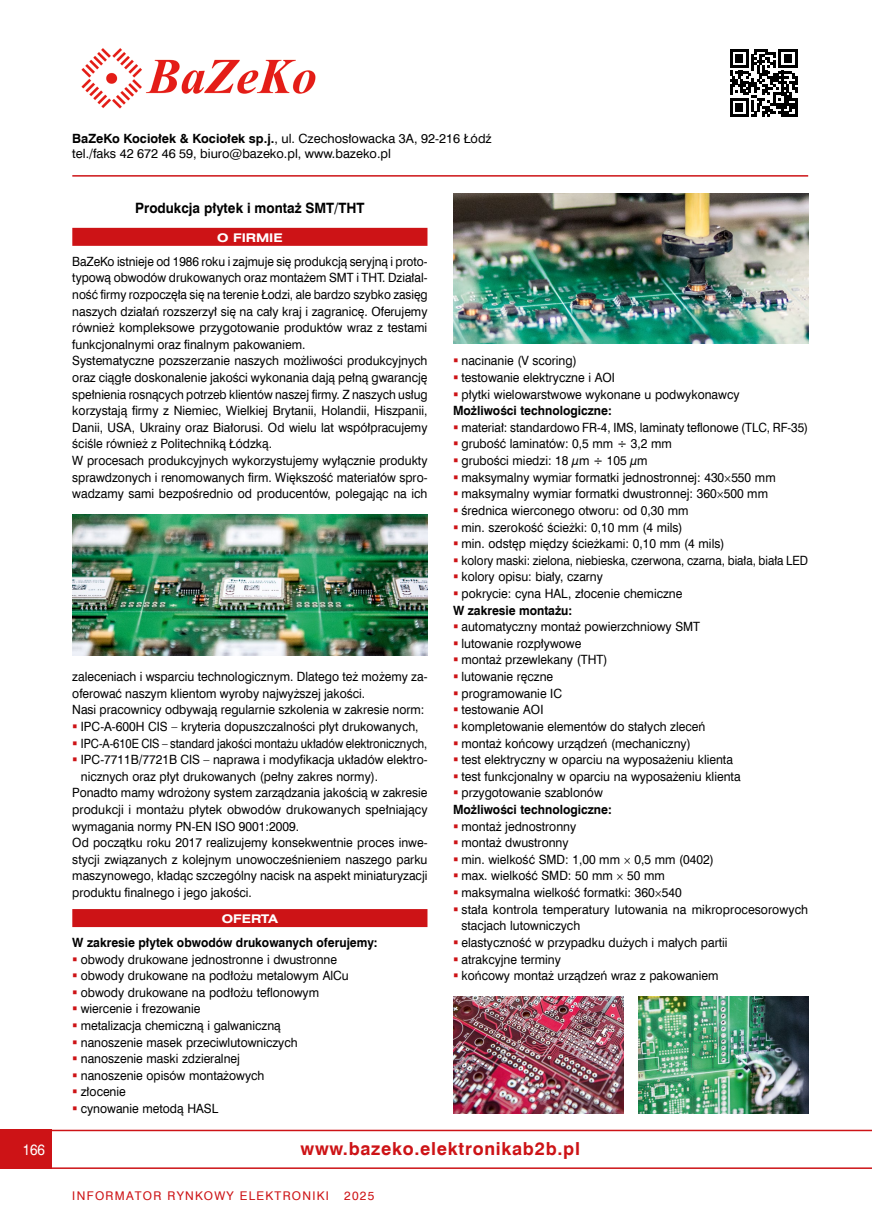
<style>
.page{position:relative;width:872px;height:1225px;background:#fff}
.page>*{position:absolute;margin:0;border:0;box-sizing:border-box;transform-origin:0 0}
.PrezWwwAdres{font:700 18px "Swis 721 EU";letter-spacing:.04em;color:#cd1316}
.t1{font:15px "Swis 721 EU";color:#fff;scale:.9 1}
.prezPodstawowy{font:700 14.25px "Swis 721 EU";color:#000;scale:.95 1}
.prezPodstawowy-2{font:12.75px/16.6px "Swis 721 EU";color:#000;text-align:justify;scale:.95 1}
.prezPodstawowy-3{font:12.75px/16.6px "Swis 721 EU";color:#000;text-align:justify;scale:.94 1}
.prezPodstawowy-4{font:700 12.75px "Swis 721 EU";color:#000;scale:.95 1}
.prezStopka{font:12.75px "Swis 721 EU";color:#000}
.prezPodstawowy-5{font:12.75px/16.6px "Swis 721 EU";color:#000;scale:.96 1}
.prezPodstawowy-6{font:12.75px "Swis 721 EU";color:#000;scale:.92 1}
.prezPodstawowy-7{font:12.75px "Swis 721 EU";color:#000;scale:.89 1}
.prezPodstawowy-8{font:12.75px "Swis 721 EU";color:#000;scale:.93 1}
.t2{font:12px "Swis 721 EU";letter-spacing:.11em;color:#cd1316}
.prezŚródtytuł{font:700 12px "Swis 721 Ex EU";color:#fff}
.s1{font-weight:700}
.s2{font-family:"Minion Pro"}
</style>
<div class="page">
<div style="left:0;top:1129px;width:51px;height:40px;background:#cd1316"></div>
<hr style="left:72px;top:175px;width:736px;height:2px;background:#cd1316">
<hr style="left:51px;top:1129px;width:821px;height:2px;background:#cd1316">
<hr style="left:51px;top:1167px;width:821px;height:2px;background:#cd1316">
<div style="left:72px;top:228px;width:355px;height:18px;background:#cd1316"></div>
<div style="left:72px;top:909px;width:355px;height:18px;background:#cd1316"></div>
<svg style="left:730px;top:49px;width:67px;height:68px"></svg>
<img style="left:72px;top:515px;width:355px;height:140px">
<img style="left:453px;top:996px;width:170px;height:117px">
<img style="left:638px;top:996px;width:170px;height:117px">
<img style="left:453px;top:193px;width:355px;height:150px">
<img style="left:81px;top:48px;width:235px;height:61px">
<p class="t1" style="left:23px;top:1140px;width:26px">166</p>
<p class="prezStopka" style="left:72px;top:131px;width:421px"><span class="s1">BaZeKo Kociołek &amp; Kociołek sp.j.</span>, ul. Czechosłowacka 3A, 92-216 Łódź</p>
<p class="prezStopka" style="left:72px;top:146px;width:320px">tel./faks 42 672 46 59, biuro@bazeko.pl, www.bazeko.pl</p>
<p class="prezPodstawowy" style="left:135px;top:199px;width:243px">Produkcja płytek i montaż SMT/THT</p>
<p class="prezŚródtytuł" style="left:217px;top:230px;width:67px">O FIRMIE</p>
<p class="prezPodstawowy-3" style="left:72px;top:253px;width:379px">BaZeKo istnieje od 1986 roku i zajmuje się produkcją seryjną i proto&shy;typową obwodów drukowanych oraz montażem SMT i THT. Działal&shy;ność firmy rozpoczęła się na terenie Łodzi, ale bardzo szybko zasięg naszych działań rozszerzył się na cały kraj i zagranicę. Oferujemy również kompleksowe przygotowanie produktów wraz z testami funkcjonalnymi oraz finalnym pakowaniem.</p>
<p class="prezPodstawowy-2" style="left:72px;top:353px;width:375px">Systematyczne pozszerzanie naszych możliwości produkcyjnych oraz ciągłe doskonalenie jakości wykonania dają pełną gwarancję spełnienia rosnących potrzeb klientów naszej firmy. Z naszych usług korzystają firmy z Niemiec, Wielkiej Brytanii, Holandii, Hiszpanii, Danii, USA, Ukrainy oraz Białorusi. Od wielu lat współpracujemy ściśle również z Politechniką Łódzką.</p>
<p class="prezPodstawowy-2" style="left:72px;top:452px;width:375px">W procesach produkcyjnych wykorzystujemy wyłącznie produkty sprawdzonych i renomowanych firm. Większość materiałów spro&shy;wadzamy sami bezpośrednio od producentów, polegając na ich</p>
<p class="prezPodstawowy-2" style="left:72px;top:668px;width:375px">zaleceniach i wsparciu technologicznym. Dlatego też możemy za&shy;oferować naszym klientom wyroby najwyższej jakości.</p>
<p class="prezPodstawowy-2" style="left:72px;top:702px;width:372px">Nasi pracownicy odbywają regularnie szkolenia w zakresie norm:</p>
<p class="prezPodstawowy-2" style="left:81px;top:718px;width:357px">IPC-A-600H CIS – kryteria dopuszczalności płyt drukowanych,</p>
<p class="prezPodstawowy-7" style="left:81px;top:735px;width:391px">IPC-A-610E CIS – standard jakości montażu układów elektronicznych,</p>
<p class="prezPodstawowy-2" style="left:81px;top:751px;width:366px">IPC-7711B/7721B CIS – naprawa i modyfikacja układów elektro&shy;nicznych oraz płyt drukowanych (pełny zakres normy).</p>
<p class="prezPodstawowy-2" style="left:72px;top:785px;width:375px">Ponadto mamy wdrożony system zarządzania jakością w zakresie produkcji i montażu płytek obwodów drukowanych spełniający wymagania normy PN-EN ISO 9001:2009.</p>
<p class="prezPodstawowy-2" style="left:72px;top:835px;width:375px">Od początku roku 2017 realizujemy konsekwentnie proces inwe&shy;stycji związanych z kolejnym unowocześnieniem naszego parku maszynowego, kładąc szczególny nacisk na aspekt miniaturyzacji produktu finalnego i jego jakości.</p>
<p class="prezŚródtytuł" style="left:222px;top:911px;width:58px">OFERTA</p>
<p class="prezPodstawowy-4" style="left:72px;top:934px;width:323px">W zakresie płytek obwodów drukowanych oferujemy:</p>
<p class="prezPodstawowy-2" style="left:81px;top:951px;width:271px">obwody drukowane jednostronne i dwustronne</p>
<p class="prezPodstawowy-2" style="left:81px;top:967px;width:283px">obwody drukowane na podłożu metalowym AlCu</p>
<p class="prezPodstawowy-2" style="left:81px;top:984px;width:252px">obwody drukowane na podłożu teflonowym</p>
<p class="prezPodstawowy-2" style="left:81px;top:1001px;width:127px">wiercenie i frezowanie</p>
<p class="prezPodstawowy-2" style="left:81px;top:1017px;width:212px">metalizacja chemiczną i galwaniczną</p>
<p class="prezPodstawowy-2" style="left:81px;top:1034px;width:230px">nanoszenie masek przeciwlutowniczych</p>
<p class="prezPodstawowy-2" style="left:81px;top:1050px;width:169px">nanoszenie maski zdzieralnej</p>
<p class="prezPodstawowy-2" style="left:81px;top:1067px;width:195px">nanoszenie opisów montażowych</p>
<p class="prezPodstawowy-2" style="left:81px;top:1084px;width:49px">złocenie</p>
<p class="prezPodstawowy-2" style="left:81px;top:1100px;width:146px">cynowanie metodą HASL</p>
<p class="prezPodstawowy-2" style="left:461px;top:353px;width:123px">nacinanie (V scoring)</p>
<p class="prezPodstawowy-2" style="left:461px;top:369px;width:163px">testowanie elektryczne i AOI</p>
<p class="prezPodstawowy-2" style="left:461px;top:386px;width:294px">płytki wielowarstwowe wykonane u podwykonawcy</p>
<p class="prezPodstawowy-4" style="left:453px;top:403px;width:169px">Możliwości technologiczne:</p>
<p class="prezPodstawowy-8" style="left:461px;top:419px;width:374px">materiał: standardowo FR-4, IMS, laminaty teflonowe (TLC, RF-35)</p>
<p class="prezPodstawowy-2" style="left:461px;top:436px;width:223px">grubość laminatów: 0,5 mm ÷ 3,2 mm</p>
<p class="prezPodstawowy-2" style="left:461px;top:452px;width:197px">grubości miedzi: 18 μm ÷ 105 μm</p>
<p class="prezPodstawowy-2" style="left:461px;top:469px;width:332px">maksymalny wymiar formatki jednostronnej: 430<span class="s2">×</span>550 mm</p>
<p class="prezPodstawowy-2" style="left:461px;top:486px;width:324px">maksymalny wymiar formatki dwustronnej: 360<span class="s2">×</span>500 mm</p>
<p class="prezPodstawowy-2" style="left:461px;top:502px;width:240px">średnica wierconego otworu: od 0,30 mm</p>
<p class="prezPodstawowy-2" style="left:461px;top:519px;width:234px">min. szerokość ścieżki: 0,10 mm (4 mils)</p>
<p class="prezPodstawowy-2" style="left:461px;top:536px;width:278px">min. odstęp między ścieżkami: 0,10 mm (4 mils)</p>
<p class="prezPodstawowy-6" style="left:461px;top:552px;width:378px">kolory maski: zielona, niebieska, czerwona, czarna, biała, biała LED</p>
<p class="prezPodstawowy-2" style="left:461px;top:569px;width:150px">kolory opisu: biały, czarny</p>
<p class="prezPodstawowy-2" style="left:461px;top:585px;width:234px">pokrycie: cyna HAL, złocenie chemiczne</p>
<p class="prezPodstawowy-4" style="left:453px;top:602px;width:127px">W zakresie montażu:</p>
<p class="prezPodstawowy-2" style="left:461px;top:619px;width:253px">automatyczny montaż powierzchniowy SMT</p>
<p class="prezPodstawowy-2" style="left:461px;top:635px;width:128px">lutowanie rozpływowe</p>
<p class="prezPodstawowy-2" style="left:461px;top:652px;width:155px">montaż przewlekany (THT)</p>
<p class="prezPodstawowy-2" style="left:461px;top:668px;width:98px">lutowanie ręczne</p>
<p class="prezPodstawowy-2" style="left:461px;top:685px;width:107px">programowanie IC</p>
<p class="prezPodstawowy-2" style="left:461px;top:702px;width:88px">testowanie AOI</p>
<p class="prezPodstawowy-2" style="left:461px;top:718px;width:258px">kompletowanie elementów do stałych zleceń</p>
<p class="prezPodstawowy-2" style="left:461px;top:735px;width:243px">montaż końcowy urządzeń (mechaniczny)</p>
<p class="prezPodstawowy-2" style="left:461px;top:751px;width:287px">test elektryczny w oparciu na wyposażeniu klienta</p>
<p class="prezPodstawowy-2" style="left:461px;top:768px;width:295px">test funkcjonalny w oparciu na wyposażeniu klienta</p>
<p class="prezPodstawowy-2" style="left:461px;top:785px;width:150px">przygotowanie szablonów</p>
<p class="prezPodstawowy-4" style="left:453px;top:801px;width:169px">Możliwości technologiczne:</p>
<p class="prezPodstawowy-2" style="left:461px;top:818px;width:122px">montaż jednostronny</p>
<p class="prezPodstawowy-2" style="left:461px;top:835px;width:114px">montaż dwustronny</p>
<p class="prezPodstawowy-2" style="left:461px;top:851px;width:267px">min. wielkość SMD: 1,00 mm <span class="s2">×</span> 0,5 mm (0402)</p>
<p class="prezPodstawowy-2" style="left:461px;top:868px;width:216px">max. wielkość SMD: 50 mm <span class="s2">×</span> 50 mm</p>
<p class="prezPodstawowy-2" style="left:461px;top:884px;width:233px">maksymalna wielkość formatki: 360<span class="s2">×</span>540</p>
<p class="prezPodstawowy-5" style="left:461px;top:901px;width:363px">stała kontrola temperatury lutowania na mikroprocesorowych stacjach lutowniczych</p>
<p class="prezPodstawowy-2" style="left:461px;top:934px;width:281px">elastyczność w przypadku dużych i małych partii</p>
<p class="prezPodstawowy-2" style="left:461px;top:951px;width:106px">atrakcyjne terminy</p>
<p class="prezPodstawowy-2" style="left:461px;top:967px;width:272px">końcowy montaż urządzeń wraz z pakowaniem</p>
<p class="PrezWwwAdres" style="left:300px;top:1137px;width:281px">www.bazeko.elektronikab2b.pl</p>
<p class="t2" style="left:72px;top:1188px;width:258px">INFORMATOR RYNKOWY ELEKTRONIKI</p>
<p class="t2" style="left:344px;top:1188px;width:32px">2025</p>
</div>
